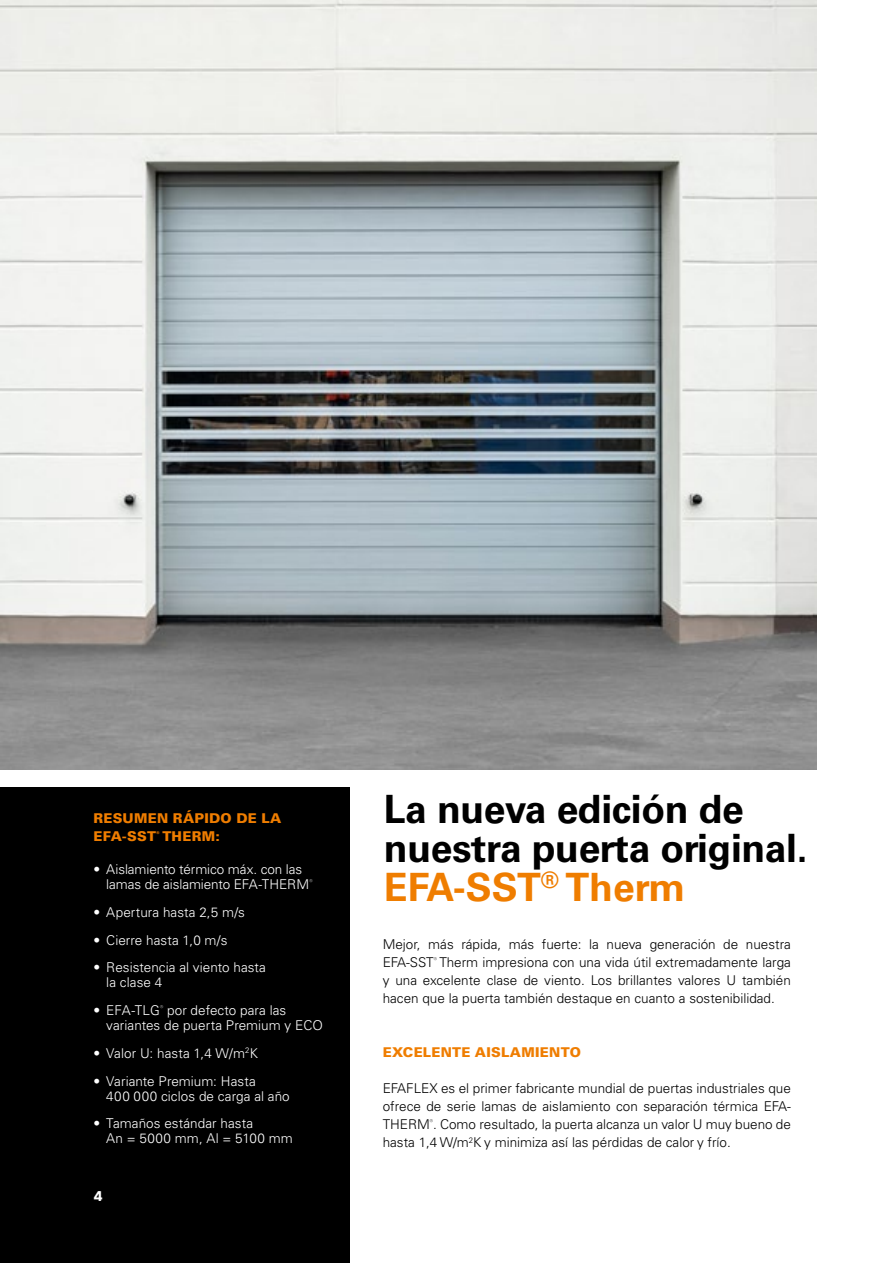
<style>
.page{position:relative;width:893px;height:1263px;background:#fff}
.page>*{position:absolute;margin:0;border:0;box-sizing:border-box;transform-origin:0 0}
.t1{font:700 39px/39px "Univers LT Pro 65";letter-spacing:-.01em;color:#000}
.t2{font:300 13.5px/18px "Univers LT Pro 45";color:#000;text-align:justify}
.t3{font:300 13.5px/15px "Univers LT Pro 45";letter-spacing:.005em;color:#fff}
.t4{font:900 13.5px/18px "Univers LT Pro 75";letter-spacing:.02em;color:#ef7d00}
.t5{font:800 13.5px "Inter";color:#fff}
.s1{color:#ef7d00}
</style>
<div class="page">
<div style="left:0;top:787px;width:349px;height:476px;background:#000"></div>
<img style="left:0;top:0;width:816px;height:769px">
<p class="t4" style="left:94px;top:809px;width:189px">RESUMEN RÁPIDO DE LA<br>EFA-SST<sup>®</sup> THERM:</p>
<p class="t3" style="left:106px;top:861px;width:208px;text-indent:-13px">• Aislamiento térmico máx. con las lamas de aislamiento EFA-THERM<sup>®</sup></p>
<p class="t3" style="left:94px;top:904px;width:153px">• Apertura hasta 2,5 m/s</p>
<p class="t3" style="left:94px;top:932px;width:135px">• Cierre hasta 1,0 m/s</p>
<p class="t3" style="left:106px;top:960px;width:161px;text-indent:-13px">• Resistencia al viento hasta la clase 4</p>
<p class="t3" style="left:106px;top:1002px;width:218px;text-indent:-13px">• EFA-TLG<sup>®</sup> por defecto para las variantes de puerta Premium y ECO</p>
<p class="t3" style="left:94px;top:1045px;width:166px">• Valor U: hasta 1,4 W/m<sup>2</sup>K</p>
<p class="t3" style="left:106px;top:1073px;width:185px;text-indent:-13px">• Variante Premium: Hasta<br>400 000 ciclos de carga al año</p>
<p class="t3" style="left:106px;top:1116px;width:188px;text-indent:-13px">• Tamaños estándar hasta<br>An = 5000 mm, Al = 5100 mm</p>
<p class="t5" style="left:94px;top:1186px;width:11px">4</p>
<h1 class="t1" style="left:384px;top:788px;width:425px">La nueva edición de nuestra puerta original.<br><span class="s1">EFA-SST</span><sup>®</sup> <span class="s1">Therm</span></h1>
<p class="t2" style="left:383px;top:935px;width:410px">Mejor, más rápida, más fuerte: la nueva generación de nuestra EFA-SST<sup>®</sup> Therm impresiona con una vida útil extremadamente larga y una excelente clase de viento. Los brillantes valores U también hacen que la puerta también destaque en cuanto a sostenibilidad.</p>
<p class="t4" style="left:383px;top:1043px;width:200px">EXCELENTE AISLAMIENTO</p>
<p class="t2" style="left:383px;top:1079px;width:410px">EFAFLEX es el primer fabricante mundial de puertas industriales que ofrece de serie lamas de aislamiento con separación térmica EFA-THERM<sup>®</sup>. Como resultado, la puerta alcanza un valor U muy bueno de hasta 1,4 W/m<sup>2</sup>K y minimiza así las pérdidas de calor y frío.</p>
</div>
